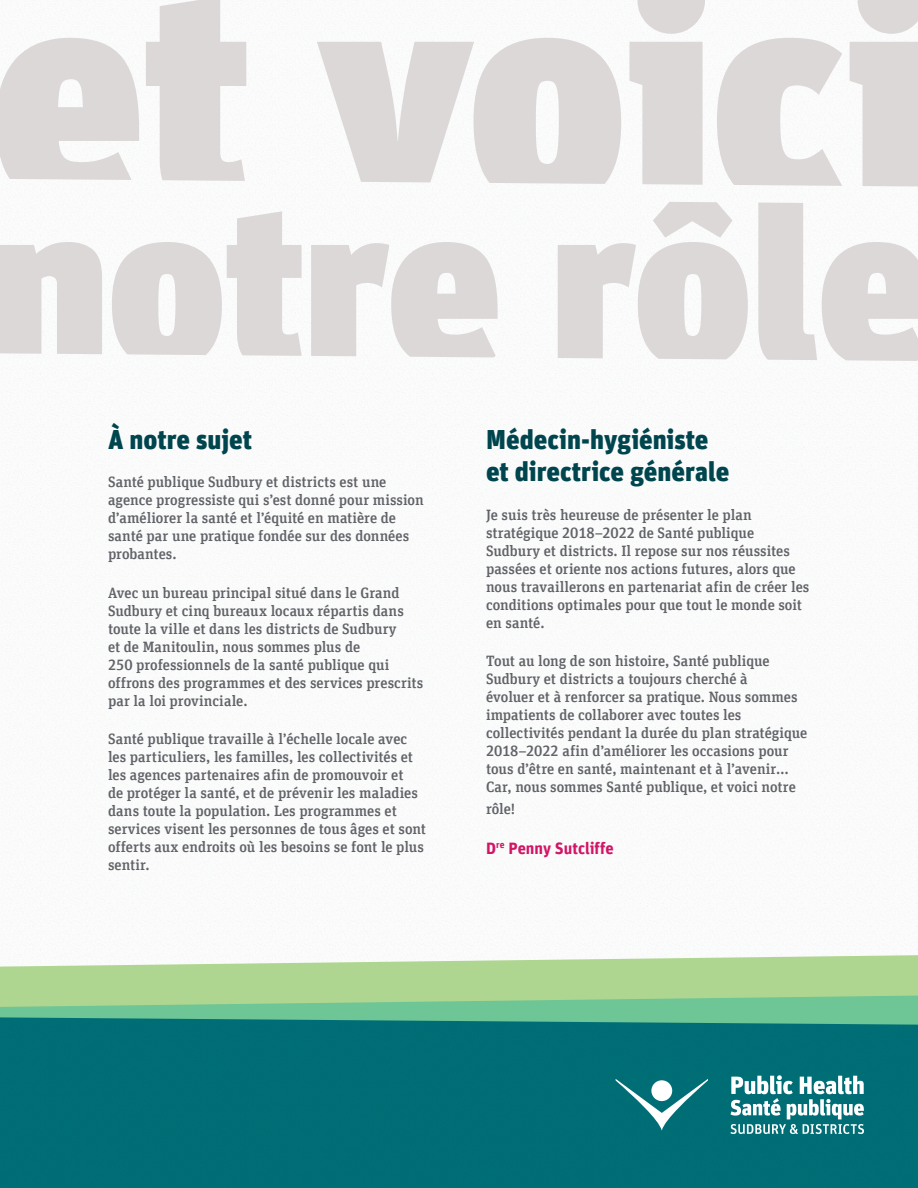
<style>
.page{position:relative;width:918px;height:1188px;background:#fff}
.page>*{position:absolute;margin:0;border:0;box-sizing:border-box;transform-origin:0 0}
.t1{font:900 27px/32.4px "Unit Offc Pro";color:#004750}
.t2{font:700 16.5px "Unit Offc Pro";color:#d71667}
.t3{font:500 15px/18px "Unit Slab Offc Pro";color:#63656a}
</style>
<div class="page">
<div style="left:0;top:1025px;width:918px;height:163px;background:#006e75"></div>
<svg style="left:616px;top:1079px;width:92px;height:51px"></svg>
<div style="left:651px;top:1080px;width:21px;height:21px;background:#fff;border-radius:50%"></div>
<svg style="left:730px;top:1075px;width:134px;height:59px"></svg>
<svg style="left:0;top:1007px;width:918px;height:18px"></svg>
<svg style="left:0;top:955px;width:918px;height:52px;fill:#aed690"></svg>
<svg style="left:0;top:38px;width:139px;height:142px"></svg>
<svg style="left:146px;top:0;width:100px;height:181px"></svg>
<svg style="left:317px;top:38px;width:304px;height:146px"></svg>
<svg style="left:637px;top:0;width:68px;height:34px"></svg>
<svg style="left:629px;top:42px;width:74px;height:143px"></svg>
<svg style="left:717px;top:38px;width:125px;height:148px"></svg>
<svg style="left:858px;top:0;width:60px;height:34px"></svg>
<svg style="left:850px;top:42px;width:68px;height:145px"></svg>
<svg style="left:0;top:242px;width:102px;height:112px"></svg>
<svg style="left:112px;top:211px;width:190px;height:145px"></svg>
<svg style="left:311px;top:242px;width:187px;height:115px"></svg>
<svg style="left:558px;top:202px;width:190px;height:157px"></svg>
<svg style="left:758px;top:203px;width:160px;height:158px"></svg>
<h1 class="t1" style="left:108px;top:422px;width:146px">À notre sujet</h1>
<p class="t3" style="left:108px;top:472px;width:317px">Santé publique Sudbury et districts est une agence progressiste qui s’est donné pour mission d’améliorer la santé et l’équité en matière de santé par une pratique fondée sur des données probantes.</p>
<p class="t3" style="left:108px;top:583px;width:317px">Avec un bureau principal situé dans le Grand Sudbury et cinq bureaux locaux répartis dans toute la ville et dans les districts de Sudbury<br>et de Manitoulin, nous sommes plus de<br>250 professionnels de la santé publique qui offrons des programmes et des services prescrits par la loi provinciale.</p>
<p class="t3" style="left:108px;top:729px;width:320px">Santé publique travaille à l’échelle locale avec les particuliers, les familles, les collectivités et les agences partenaires afin de promouvoir et<br>de protéger la santé, et de prévenir les maladies dans toute la population. Les programmes et services visent les personnes de tous âges et sont offerts aux endroits où les besoins se font le plus sentir.</p>
<h1 class="t1" style="left:486px;top:422px;width:245px">Médecin-hygiéniste et directrice générale</h1>
<p class="t3" style="left:486px;top:505px;width:325px">Je suis très heureuse de présenter le plan stratégique 2018–2022 de Santé publique Sudbury et districts. Il repose sur nos réussites passées et oriente nos actions futures, alors que nous travaillerons en partenariat afin de créer les conditions optimales pour que tout le monde soit en santé.</p>
<p class="t3" style="left:486px;top:651px;width:323px">Tout au long de son histoire, Santé publique Sudbury et districts a toujours cherché à<br>évoluer et à renforcer sa pratique. Nous sommes impatients de collaborer avec toutes les collectivités pendant la durée du plan stratégique 2018–2022 afin d’améliorer les occasions pour tous d’être en santé, maintenant et à l’avenir… Car, nous sommes Santé publique, et voici notre</p>
<p class="t3" style="left:486px;top:799px;width:31px">rôle!</p>
<p class="t2" style="left:486px;top:836px;width:129px">D<sup>re</sup> Penny Sutcliffe</p>
</div>
